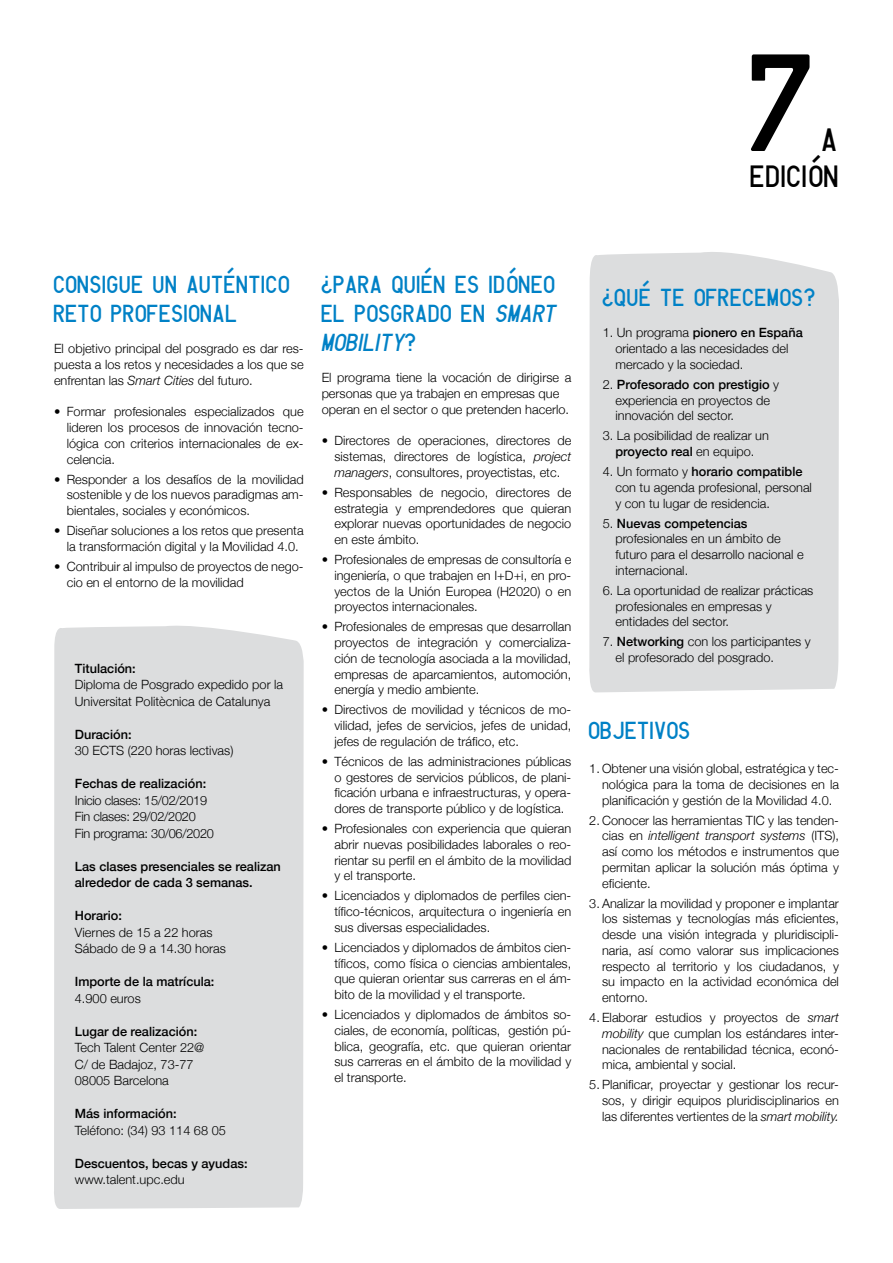
<style>
.page{position:relative;width:893px;height:1263px;background:#fff}
.page>*{position:absolute;margin:0;border:0;box-sizing:border-box;transform-origin:0 0}
.t1{font:135px "Matricula Espanola";color:#000}
.t2{font:31.5px "Matricula Espanola";color:#000}
.t3{font:30px "Matricula Espanola";color:#000}
.t4{font:24px/28.7px "Matricula Espanola";color:#0081c6}
.t5{font:300 12.75px/15.8px "Helvetica Neue";color:#000;text-align:justify}
.t6{font:500 12.75px/16.5px "Helvetica Neue";color:#000}
.t7{font:300 12.75px/16.5px "Helvetica Neue";letter-spacing:-.02em;color:#000}
.s1{font-style:italic}
.s2{font-weight:500}
</style>
<div class="page">
<div style="left:589px;top:252px;width:250px;height:440px;background:#dcddde"></div>
<div style="left:54px;top:625px;width:250px;height:584px;background:#dcddde"></div>
<h1 class="t1" style="left:751px;top:2px;width:73px">7</h1>
<h2 class="t2" style="left:823px;top:116px;width:18px">A</h2>
<h3 class="t3" style="left:751px;top:154px;width:91px">EDICIÓN</h3>
<h3 class="t4" style="left:54px;top:268px;width:238px">CONSIGUE UN AUTÉNTICO<br>RETO PROFESIONAL</h3>
<p class="t5" style="left:54px;top:340px;width:251px">El objetivo principal del posgrado es dar res&shy;puesta a los retos y necesidades a los que se enfrentan las <span class="s1">Smart Cities</span> del futuro.</p>
<p class="t5" style="left:67px;top:403px;width:238px;text-indent:-13px">• Formar profesionales especializados que lideren los procesos de innovación tecno&shy;lógica con criterios internacionales de ex&shy;celencia.</p>
<p class="t5" style="left:67px;top:470px;width:238px;text-indent:-13px">• Responder a los desafíos de la movilidad sostenible y de los nuevos paradigmas am&shy;bientales, sociales y económicos.</p>
<p class="t5" style="left:67px;top:522px;width:238px;text-indent:-13px">• Diseñar soluciones a los retos que presenta la transformación digital y la Movilidad 4.0.</p>
<p class="t5" style="left:67px;top:558px;width:238px;text-indent:-13px">• Contribuir al impulso de proyectos de nego&shy;cio en el entorno de la movilidad</p>
<p class="t6" style="left:75px;top:659px;width:62px">Titulación:</p>
<p class="t5" style="left:75px;top:676px;width:210px;line-height:16.5px">Diploma de Posgrado expedido por la<br>Universitat Politècnica de Catalunya</p>
<p class="t6" style="left:75px;top:725px;width:58px">Duración:</p>
<p class="t5" style="left:75px;top:742px;width:160px">30 ECTS (220 horas lectivas)</p>
<p class="t6" style="left:75px;top:774px;width:133px">Fechas de realización:</p>
<p class="t7" style="left:75px;top:791px;width:141px">Inicio clases: 15/02/2019<br>Fin clases: 29/02/2020<br>Fin programa: 30/06/2020</p>
<p class="t6" style="left:75px;top:857px;width:208px">Las clases presenciales se realizan alrededor de cada 3 semanas.</p>
<p class="t6" style="left:75px;top:906px;width:49px">Horario:</p>
<p class="t5" style="left:75px;top:923px;width:152px;line-height:16.5px">Viernes de 15 a 22 horas<br>Sábado de 9 a 14.30 horas</p>
<p class="t6" style="left:75px;top:972px;width:141px">Importe de la matrícula:</p>
<p class="t5" style="left:75px;top:989px;width:67px">4.900 euros</p>
<p class="t6" style="left:75px;top:1022px;width:124px">Lugar de realización:</p>
<p class="t5" style="left:75px;top:1039px;width:131px;line-height:16.5px;text-align:left">Tech Talent Center 22@<br>C/ de Badajoz, 73-77<br>08005 Barcelona</p>
<p class="t6" style="left:75px;top:1104px;width:103px">Más información:</p>
<p class="t5" style="left:75px;top:1121px;width:152px">Teléfono: (34) 93 114 68 05</p>
<p class="t6" style="left:75px;top:1154px;width:174px">Descuentos, becas y ayudas:</p>
<p class="t5" style="left:75px;top:1171px;width:111px">www.talent.upc.edu</p>
<h3 class="t4" style="left:322px;top:268px;width:242px">¿PARA QUIÉN ES IDÓNEO<br>EL POSGRADO EN <span class="s1">SMART<br>MOBILITY</span>?</h3>
<p class="t5" style="left:322px;top:369px;width:251px;text-align:left">El programa tiene la vocación de dirigirse a personas que ya trabajen en empresas que operan en el sector o que pretenden hacerlo.</p>
<p class="t5" style="left:334px;top:432px;width:238px;text-indent:-13px">• Directores de operaciones, directores de sistemas, directores de logística, <span class="s1">project managers</span>, consultores, proyectistas, etc.</p>
<p class="t5" style="left:334px;top:483px;width:238px;text-indent:-13px">• Responsables de negocio, directores de estrategia y emprendedores que quieran explorar nuevas oportunidades de negocio en este ámbito.</p>
<p class="t5" style="left:334px;top:551px;width:238px;text-indent:-13px">• Profesionales de empresas de consultoría e ingeniería, o que trabajen en I+D+i, en pro&shy;yectos de la Unión Europea (H2020) o en proyectos internacionales.</p>
<p class="t5" style="left:334px;top:618px;width:238px;text-indent:-13px">• Profesionales de empresas que desarrollan proyectos de integración y comercializa&shy;ción de tecnología asociada a la movilidad, empresas de aparcamientos, automoción, energía y medio ambiente.</p>
<p class="t5" style="left:334px;top:701px;width:238px;text-indent:-13px">• Directivos de movilidad y técnicos de mo&shy;vilidad, jefes de servicios, jefes de unidad, jefes de regulación de tráfico, etc.</p>
<p class="t5" style="left:334px;top:752px;width:238px;text-indent:-13px">• Técnicos de las administraciones públicas o gestores de servicios públicos, de plani&shy;ficación urbana e infraestructuras, y opera&shy;dores de transporte público y de logística.</p>
<p class="t5" style="left:334px;top:820px;width:238px;text-indent:-13px">• Profesionales con experiencia que quieran abrir nuevas posibilidades laborales o reo&shy;rientar su perfil en el ámbito de la movilidad y el transporte.</p>
<p class="t5" style="left:334px;top:887px;width:238px;text-indent:-13px">• Licenciados y diplomados de perfiles cien&shy;tífico-técnicos, arquitectura o ingeniería en sus diversas especialidades.</p>
<p class="t5" style="left:334px;top:938px;width:238px;text-indent:-13px">• Licenciados y diplomados de ámbitos cien&shy;tíficos, como física o ciencias ambientales, que quieran orientar sus carreras en el ám&shy;bito de la movilidad y el transporte.</p>
<p class="t5" style="left:334px;top:1006px;width:238px;text-indent:-13px">• Licenciados y diplomados de ámbitos so&shy;ciales, de economía, políticas, gestión pú&shy;blica, geografía, etc. que quieran orientar sus carreras en el ámbito de la movilidad y el transporte.</p>
<h3 class="t4" style="left:603px;top:280px;width:215px">¿QUÉ TE OFRECEMOS?</h3>
<p class="t5" style="left:615px;top:324px;width:189px;text-align:left;text-indent:-13px">1. Un programa <span class="s2">pionero en España </span>orientado a las necesidades del mercado y la sociedad.</p>
<p class="t5" style="left:615px;top:376px;width:165px;text-align:left;text-indent:-13px">2. <span class="s2">Profesorado con prestigio</span> y experiencia en proyectos de innovación del sector.</p>
<p class="t5" style="left:603px;top:427px;width:168px;text-align:center">3. La posibilidad de realizar un <span class="s2">proyecto real</span> en equipo.</p>
<p class="t5" style="left:615px;top:463px;width:198px;text-align:left;text-indent:-13px">4. Un formato y <span class="s2">horario compatible </span>con tu agenda profesional, personal y con tu lugar de residencia.</p>
<p class="t5" style="left:615px;top:514px;width:190px;text-align:left;text-indent:-13px">5. <span class="s2">Nuevas competencias </span>profesionales en un ámbito de futuro para el desarrollo nacional e internacional.</p>
<p class="t5" style="left:615px;top:582px;width:199px;text-align:left;text-indent:-13px">6. La oportunidad de realizar prácticas profesionales en empresas y entidades del sector.</p>
<p class="t5" style="left:615px;top:633px;width:197px;text-indent:-13px">7. <span class="s2">Networking</span> con los participantes y el profesorado del posgrado.</p>
<h3 class="t4" style="left:589px;top:714px;width:104px">OBJETIVOS</h3>
<p class="t5" style="left:602px;top:760px;width:238px;text-indent:-13px">1. Obtener una visión global, estratégica y tec&shy;nológica para la toma de decisiones en la planificación y gestión de la Movilidad 4.0.</p>
<p class="t5" style="left:602px;top:811px;width:238px;text-indent:-13px">2. Conocer las herramientas TIC y las tenden&shy;cias en <span class="s1">intelligent transport systems</span> (ITS), así como los métodos e instrumentos que permitan aplicar la solución más óptima y eficiente.</p>
<p class="t5" style="left:602px;top:894px;width:238px;text-indent:-13px">3. Analizar la movilidad y proponer e implantar los sistemas y tecnologías más eficientes, desde una visión integrada y pluridiscipli&shy;naria, así como valorar sus implicaciones respecto al territorio y los ciudadanos, y su impacto en la actividad económica del entorno.</p>
<p class="t5" style="left:602px;top:1009px;width:238px;text-indent:-13px">4. Elaborar estudios y proyectos de <span class="s1">smart mobility</span> que cumplan los estándares inter&shy;nacionales de rentabilidad técnica, econó&shy;mica, ambiental y social.</p>
<p class="t5" style="left:602px;top:1076px;width:238px;text-indent:-13px">5. Planificar, proyectar y gestionar los recur&shy;sos, y dirigir equipos pluridisciplinarios en las diferentes vertientes de la <span class="s1">smart mobility.</span></p>
</div>
